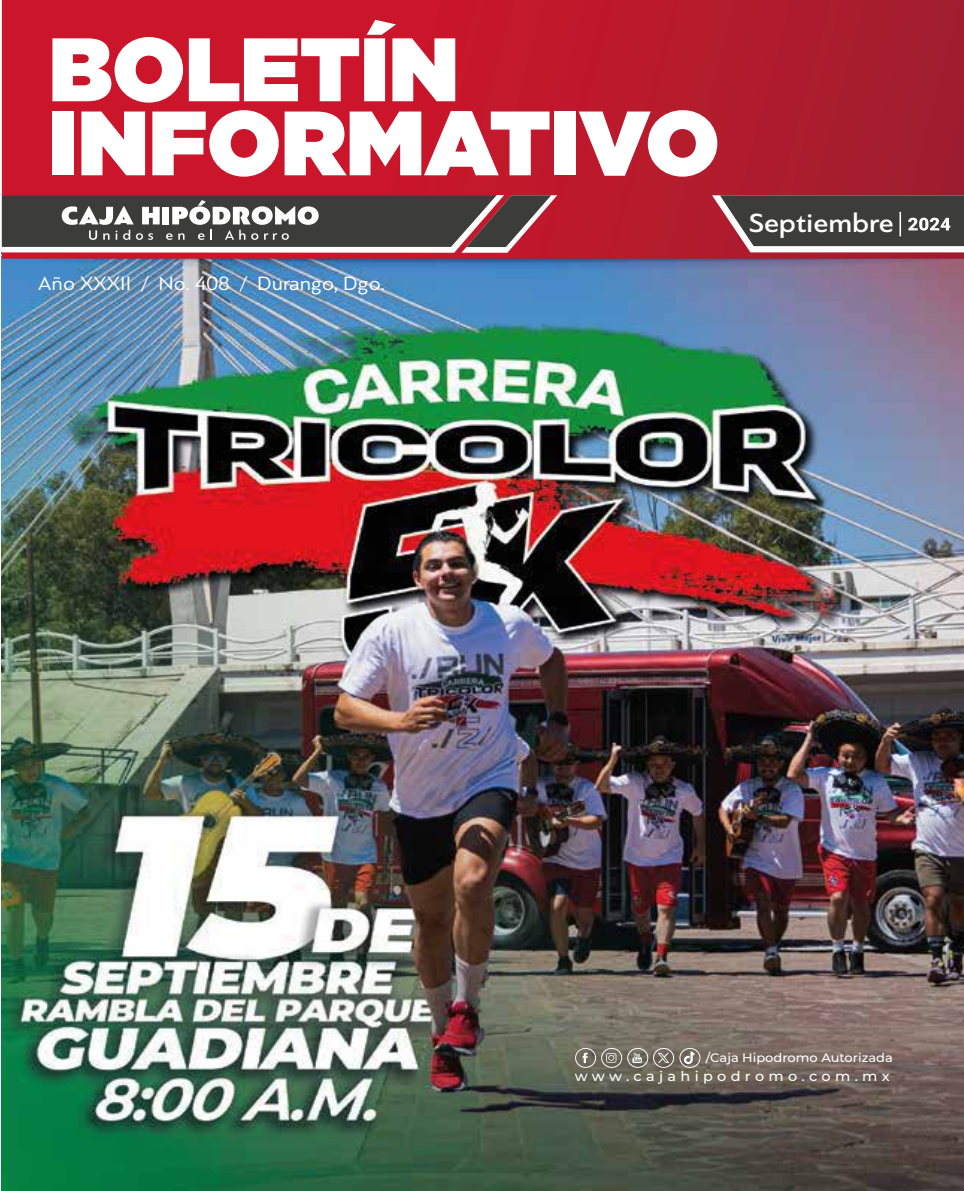
<style>
.page{position:relative;width:964px;height:1191px;background:#fff}
.page>*{position:absolute;margin:0;border:0;box-sizing:border-box;transform-origin:0 0}
.t1{font:500 27.4px "PF Bague Sans Pro";color:#fff;scale:1.06 1}
.t2{font:20.2px "PF Bague Sans Pro";color:#fff;scale:1.06 1}
.t3{font:500 13.6px "Montserrat";letter-spacing:.3em;color:#fff;scale:1.06 1}
.t4{font:500 12.4px "Montserrat";color:#fff;scale:1.06 1}
</style>
<div class="page">
<img style="left:2px;top:272px;width:962px;height:919px">
<svg style="left:2px;top:0;width:962px;height:195px"></svg>
<div style="left:29px;top:3px;width:438px;height:90px;background:#ca152a"></div>
<svg style="left:52px;top:37px;width:131px;height:56px"></svg>
<svg style="left:189px;top:20px;width:266px;height:73px"></svg>
<img style="left:29px;top:93px;width:700px;height:101px">
<div style="left:53px;top:111px;width:21px;height:64px;background:#fff"></div>
<svg style="left:81px;top:111px;width:64px;height:64px"></svg>
<svg style="left:152px;top:110px;width:127px;height:67px"></svg>
<svg style="left:285px;top:111px;width:264px;height:64px"></svg>
<div style="left:554px;top:111px;width:22px;height:64px;background:#fff"></div>
<svg style="left:579px;top:110px;width:138px;height:67px"></svg>
<svg style="left:2px;top:195px;width:962px;height:77px"></svg>
<svg style="left:575px;top:1048px;width:125px;height:19px"></svg>
<p class="t2" style="left:38px;top:271px;width:328px">Año XXXII / No. 408 / Durango, Dgo.</p>
<h1 class="t1" style="left:749px;top:206px;width:138px">Septiembre</h1>
<p class="t4" style="left:706px;top:1049px;width:178px">/Caja Hipodromo Autorizada</p>
<p class="t3" style="left:575px;top:1066px;width:299px">www.cajahipodromo.com.mx</p>
</div>
